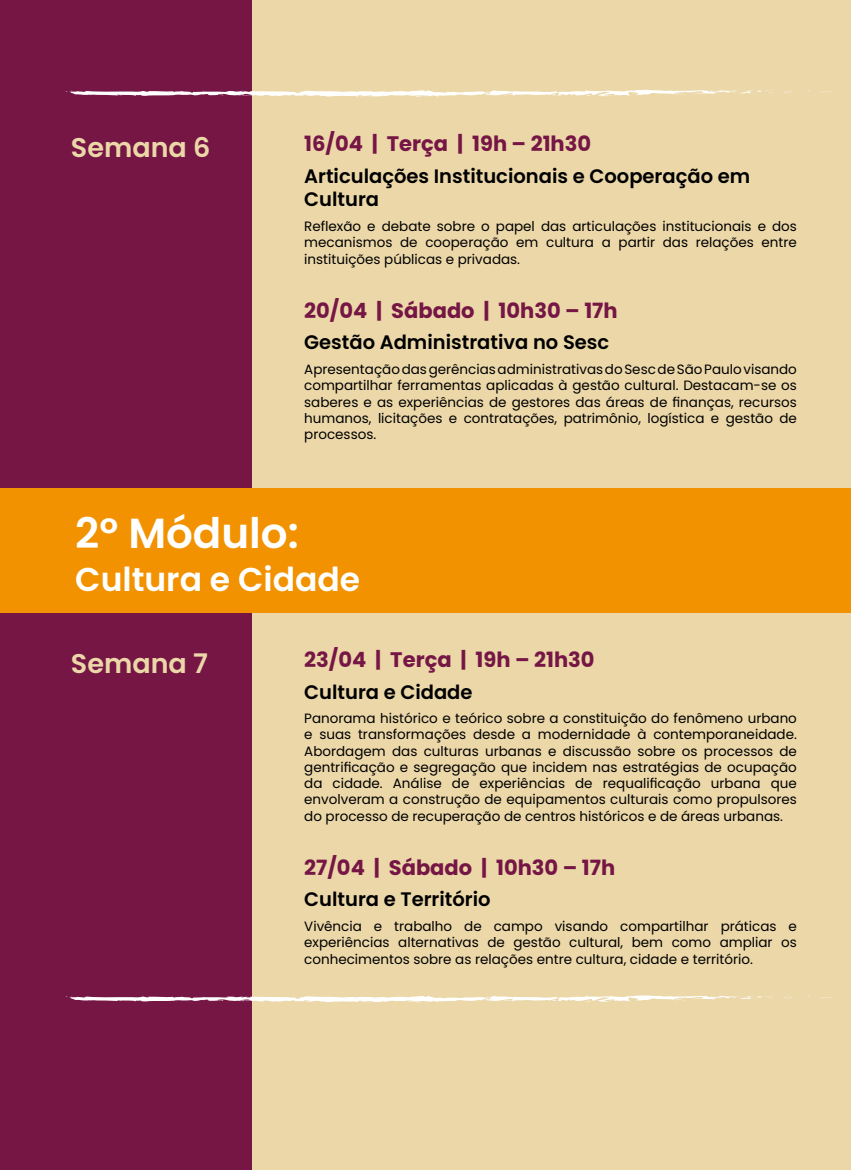
<style>
.page{position:relative;width:851px;height:1170px;background:#fff}
.page>*{position:absolute;margin:0;border:0;box-sizing:border-box;transform-origin:0 0}
.t1{font:600 42px "Poppins";color:#fff}
.t2{font:600 33px "Poppins";color:#fff}
.t3{font:600 27px "Poppins";color:#ebd7a8}
.t4{font:700 21px "Poppins";color:#751645}
.t5{font:600 19.5px/23.4px "Poppins";color:#000}
.t6{font:13.5px/16.2px "Poppins";color:#000;text-align:justify}
</style>
<div class="page">
<div style="left:251px;top:0;width:599px;height:1169px;background:#ebd7a8"></div>
<div style="left:0;top:0;width:251px;height:1169px;background:#751645"></div>
<svg style="left:820px;top:91px;width:11px;height:2px"></svg>
<svg style="left:65px;top:89px;width:727px;height:8px"></svg>
<svg style="left:65px;top:994px;width:727px;height:8px"></svg>
<div style="left:0;top:488px;width:850px;height:124px;background:#f39200"></div>
<h3 class="t3" style="left:71px;top:132px;width:141px">Semana 6</h3>
<h3 class="t4" style="left:304px;top:131px;width:288px">16/04 | Terça | 19h – 21h30</h3>
<h3 class="t5" style="left:304px;top:164px;width:447px">Articulações Institucionais e Cooperação em<br>Cultura</h3>
<p class="t6" style="left:304px;top:218px;width:494px">Reflexão e debate sobre o papel das articulações institucionais e dos mecanismos de cooperação em cultura a partir das relações entre instituições públicas e privadas.</p>
<h3 class="t4" style="left:304px;top:298px;width:315px">20/04 | Sábado | 10h30 – 17h</h3>
<h3 class="t5" style="left:304px;top:331px;width:306px">Gestão Administrativa no Sesc</h3>
<p class="t6" style="left:304px;top:361px;width:494px">Apresentação das gerências administrativas do Sesc de São Paulo visando compartilhar ferramentas aplicadas à gestão cultural. Destacam-se os saberes e as experiências de gestores das áreas de finanças, recursos humanos, licitações e contratações, patrimônio, logística e gestão de processos.</p>
<h1 class="t1" style="left:75px;top:508px;width:225px">2º Módulo:</h1>
<h2 class="t2" style="left:75px;top:560px;width:286px">Cultura e Cidade</h2>
<h3 class="t3" style="left:71px;top:647px;width:139px">Semana 7</h3>
<h3 class="t4" style="left:304px;top:647px;width:292px">23/04 | Terça | 19h – 21h30</h3>
<h3 class="t5" style="left:304px;top:680px;width:170px">Cultura e Cidade</h3>
<p class="t6" style="left:304px;top:710px;width:494px">Panorama histórico e teórico sobre a constituição do fenômeno urbano e suas transformações desde a modernidade à contemporaneidade.<br>Abordagem das culturas urbanas e discussão sobre os processos de gentrificação e segregação que incidem nas estratégias de ocupação da cidade. Análise de experiências de requalificação urbana que envolveram a construção de equipamentos culturais como propulsores do processo de recuperação de centros históricos e de áreas urbanas.</p>
<h3 class="t4" style="left:304px;top:854px;width:312px">27/04 | Sábado | 10h30 – 17h</h3>
<h3 class="t5" style="left:304px;top:887px;width:188px">Cultura e Território</h3>
<p class="t6" style="left:304px;top:918px;width:494px">Vivência e trabalho de campo visando compartilhar práticas e experiências alternativas de gestão cultural, bem como ampliar os conhecimentos sobre as relações entre cultura, cidade e território.</p>
</div>
